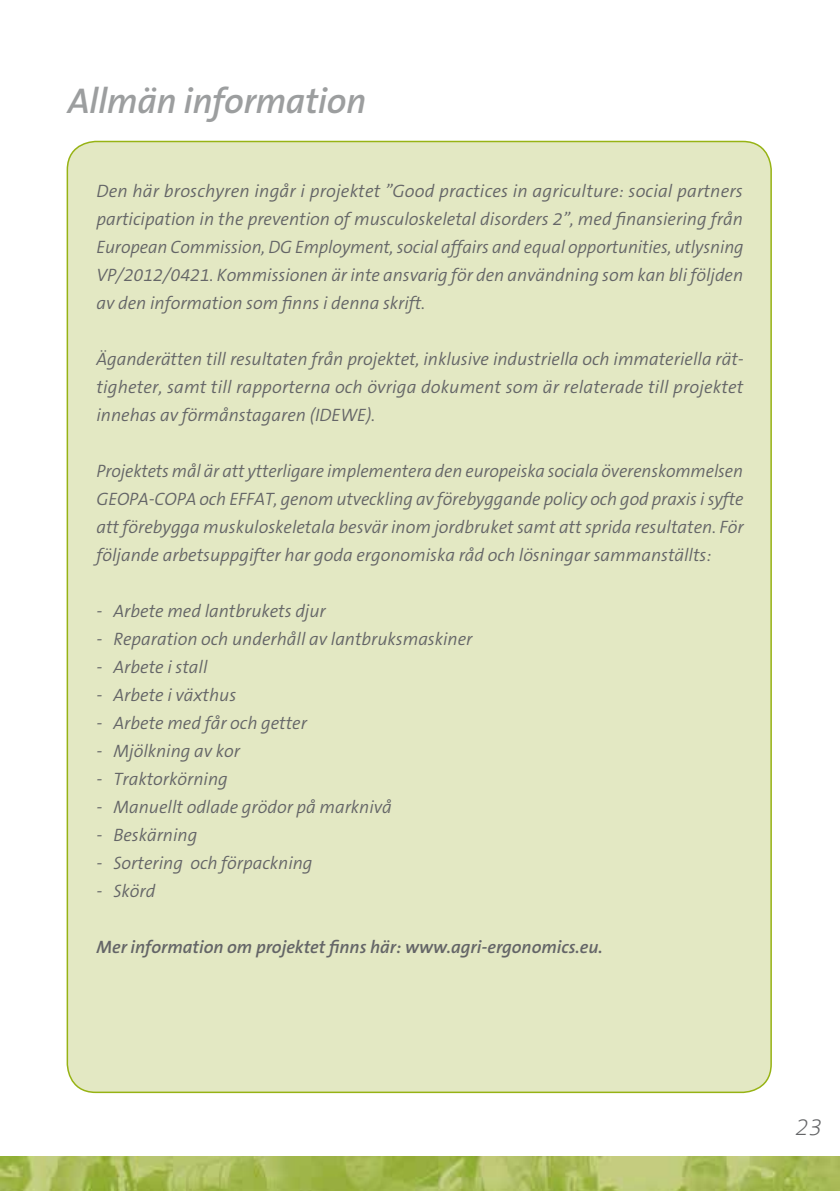
<style>
.page{position:relative;width:840px;height:1191px;background:#fff}
.page>*{position:absolute;margin:0;border:0;box-sizing:border-box;transform-origin:0 0}
.t1{font:italic 600 36px "The Sans B6";letter-spacing:-.01em;color:#9c9e9f}
.t2{font:italic 200 24px "The Sans B2";color:#646567}
.t3{font:italic 300 18px/28px "The Sans B4";color:#646567;text-align:justify}
.t4{font:italic 600 18px "The Sans B6";color:#646567}
</style>
<div class="page">
<img style="left:0;top:1157px;width:839px;height:34px">
<div style="left:67px;top:141px;width:703px;height:951px;background:#e3e8c3;border-radius:28px"></div>
<h1 class="t1" style="left:68px;top:82px;width:300px">Allmän information</h1>
<p class="t3" style="left:96px;top:178px;width:648px">Den här broschyren ingår i projektet ”Good practices in agriculture: social partners participation in the prevention of musculoskeletal disorders 2”, med finansiering från European Commission, DG Employment, social affairs and equal opportunities, utlysning VP/2012/0421. Kommissionen är inte ansvarig för den användning som kan bli följden av den information som finns i denna skrift.</p>
<p class="t3" style="left:96px;top:346px;width:648px">Äganderätten till resultaten från projektet, inklusive industriella och immateriella rät&shy;tigheter, samt till rapporterna och övriga dokument som är relaterade till projektet innehas av förmånstagaren (IDEWE).</p>
<p class="t3" style="left:96px;top:458px;width:648px">Projektets mål är att ytterligare implementera den europeiska sociala överenskommelsen GEOPA-COPA och EFFAT, genom utveckling av förebyggande policy och god praxis i syfte att förebygga muskuloskeletala besvär inom jordbruket samt att sprida resultaten. För följande arbetsuppgifter har goda ergonomiska råd och lösningar sammanställts:</p>
<p class="t3" style="left:96px;top:598px;width:231px">- Arbete med lantbrukets djur</p>
<p class="t3" style="left:96px;top:626px;width:377px">- Reparation och underhåll av lantbruksmaskiner</p>
<p class="t3" style="left:96px;top:654px;width:112px">- Arbete i stall</p>
<p class="t3" style="left:96px;top:682px;width:141px">- Arbete i växthus</p>
<p class="t3" style="left:96px;top:710px;width:212px">- Arbete med får och getter</p>
<p class="t3" style="left:96px;top:738px;width:145px">- Mjölkning av kor</p>
<p class="t3" style="left:96px;top:766px;width:133px">- Traktorkörning</p>
<p class="t3" style="left:96px;top:794px;width:297px">- Manuellt odlade grödor på marknivå</p>
<p class="t3" style="left:96px;top:822px;width:102px">- Beskärning</p>
<p class="t3" style="left:96px;top:850px;width:217px">- Sortering och förpackning</p>
<p class="t3" style="left:96px;top:878px;width:60px">- Skörd</p>
<p class="t4" style="left:96px;top:937px;width:507px">Mer information om projektet finns här: www.agri-ergonomics.eu.</p>
<h2 class="t2" style="left:795px;top:1114px;width:28px">23</h2>
</div>
